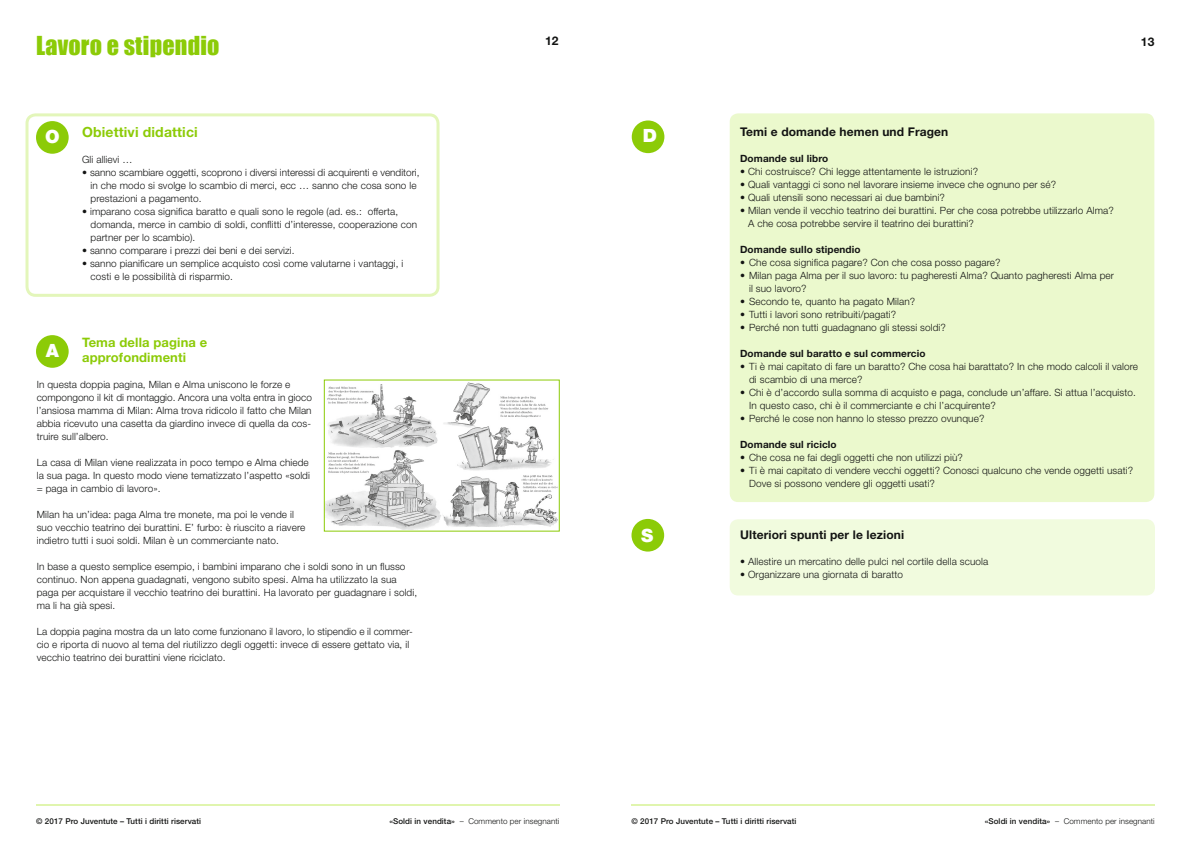
<style>
.page{position:relative;width:1191px;height:842px;background:#fff}
.page>*{position:absolute;margin:0;border:0;box-sizing:border-box;transform-origin:0 0}
.t1{font:24px "Impact";letter-spacing:.01em;color:#8ccb07}
.t2{font:900 18.3px "Helvetica Neue LT";color:#fff}
.t3{font:700 14px "Helvetica Neue";letter-spacing:.01em;color:#8ccb07}
.t4{font:700 13px/15px "Helvetica Neue";letter-spacing:.01em;color:#8ccb07}
.t5{font:700 12px "Helvetica Neue";letter-spacing:.01em;color:#131413}
.t6{font:300 10px/13px "Helvetica Neue";letter-spacing:.01em;color:#131413}
.t7{font:700 10px "Helvetica Neue";letter-spacing:.01em;color:#131413}
.t8{font:500 8px "Helvetica Neue";letter-spacing:.01em;color:#131413}
.t9{font:300 8px "Helvetica Neue";letter-spacing:.01em;color:#131413}
.s1{font-weight:500}
</style>
<div class="page">
<div style="left:729px;top:113px;width:425px;height:389px;background:#ebf9cd;border-radius:9px"></div>
<div style="left:632px;top:120px;width:32px;height:33px;background:#8ccb07;border-radius:50%"></div>
<div style="left:631px;top:519px;width:33px;height:33px;background:#8ccb07;border-radius:50%"></div>
<div style="left:26px;top:113px;width:413px;height:184px;border:3px solid #e3f6ba;border-radius:9px"></div>
<div style="left:729px;top:519px;width:426px;height:76px;background:#f1fbde;border-radius:9px"></div>
<img style="left:326px;top:382px;width:231px;height:147px">
<hr style="left:36px;top:805px;width:523px;height:1px;background:#e0f5ae">
<hr style="left:631px;top:805px;width:523px;height:1px;background:#e0f5ae">
<div style="left:36px;top:335px;width:33px;height:33px;background:#8ccb07;border-radius:50%"></div>
<div style="left:36px;top:121px;width:33px;height:33px;background:#8ccb07;border-radius:50%"></div>
<h1 class="t1" style="left:36px;top:27px;width:185px">Lavoro e stipendio</h1>
<h2 class="t2" style="left:45px;top:126px;width:16px">O</h2>
<h3 class="t3" style="left:82px;top:124px;width:117px">Obiettivi didattici</h3>
<p class="t6" style="left:82px;top:153px;width:52px">Gli allievi …</p>
<p class="t6" style="left:91px;top:166px;width:330px;text-indent:-8px">• sanno scambiare oggetti, scoprono i diversi interessi di acquirenti e venditori, in che modo si svolge lo scambio di merci, ecc … sanno che cosa sono le prestazioni a pagamento.</p>
<p class="t6" style="left:91px;top:205px;width:328px;text-indent:-8px">• imparano cosa significa baratto e quali sono le regole (ad. es.: offerta, domanda, merce in cambio di soldi, conflitti d’interesse, cooperazione con partner per lo scambio).</p>
<p class="t6" style="left:82px;top:244px;width:214px">• sanno comparare i prezzi dei beni e dei servizi.</p>
<p class="t6" style="left:91px;top:257px;width:314px;text-indent:-9px">• sanno pianificare un semplice acquisto così come valutarne i vantaggi, i costi e le possibilità di risparmio.</p>
<h3 class="t4" style="left:82px;top:335px;width:127px">Tema della pagina e approfondimenti</h3>
<p class="t6" style="left:37px;top:378px;width:277px">In questa doppia pagina, Milan e Alma uniscono le forze e compongono il kit di montaggio. Ancora una volta entra in gioco l’ansiosa mamma di Milan: Alma trova ridicolo il fatto che Milan abbia ricevuto una casetta da giardino invece di quella da cos&shy;truire sull’albero.</p>
<p class="t6" style="left:37px;top:456px;width:275px;text-align:justify">La casa di Milan viene realizzata in poco tempo e Alma chiede la sua paga. In questo modo viene tematizzato l’aspetto «soldi = paga in cambio di lavoro».</p>
<p class="t6" style="left:37px;top:508px;width:270px">Milan ha un’idea: paga Alma tre monete, ma poi le vende il suo vecchio teatrino dei burattini. E’ furbo: è riuscito a riavere indietro tutti i suoi soldi. Milan è un commerciante nato.</p>
<p class="t6" style="left:37px;top:560px;width:382px">In base a questo semplice esempio, i bambini imparano che i soldi sono in un flusso continuo. Non appena guadagnati, vengono subito spesi. Alma ha utilizzato la sua paga per acquistare il vecchio teatrino dei burattini. Ha lavorato per guadagnare i soldi, ma li ha già spesi.</p>
<p class="t6" style="left:37px;top:625px;width:377px">La doppia pagina mostra da un lato come funzionano il lavoro, lo stipendio e il commer&shy;cio e riporta di nuovo al tema del riutilizzo degli oggetti: invece di essere gettato via, il vecchio teatrino dei burattini viene riciclato.</p>
<h2 class="t2" style="left:46px;top:340px;width:15px">A</h2>
<p class="t5" style="left:545px;top:34px;width:15px">12</p>
<h2 class="t2" style="left:642px;top:125px;width:16px">D</h2>
<h2 class="t2" style="left:641px;top:524px;width:14px">S</h2>
<p class="t5" style="left:1140px;top:34px;width:15px">13</p>
<p class="t5" style="left:740px;top:124px;width:210px">Temi e domande hemen und Fragen</p>
<p class="t7" style="left:740px;top:152px;width:90px">Domande sul libro</p>
<p class="t6" style="left:740px;top:164px;width:239px">• Chi costruisce? Chi legge attentamente le istruzioni?</p>
<p class="t6" style="left:740px;top:177px;width:317px">• Quali vantaggi ci sono nel lavorare insieme invece che ognuno per sé?</p>
<p class="t6" style="left:740px;top:190px;width:206px">• Quali utensili sono necessari ai due bambini?</p>
<p class="t6" style="left:748px;top:203px;width:367px;text-indent:-8px">• Milan vende il vecchio teatrino dei burattini. Per che cosa potrebbe utilizzarlo Alma?<br>A che cosa potrebbe servire il teatrino dei burattini?</p>
<p class="t7" style="left:740px;top:243px;width:122px">Domande sullo stipendio</p>
<p class="t6" style="left:740px;top:255px;width:262px">• Che cosa significa pagare? Con che cosa posso pagare?</p>
<p class="t6" style="left:749px;top:268px;width:366px;text-indent:-9px">• Milan paga Alma per il suo lavoro: tu pagheresti Alma? Quanto pagheresti Alma per il suo lavoro?</p>
<p class="t6" style="left:740px;top:294px;width:177px">• Secondo te, quanto ha pagato Milan?</p>
<p class="t6" style="left:740px;top:307px;width:158px">• Tutti i lavori sono retribuiti/pagati?</p>
<p class="t6" style="left:740px;top:320px;width:207px">• Perché non tutti guadagnano gli stessi soldi?</p>
<p class="t7" style="left:740px;top:347px;width:187px">Domande sul baratto e sul commercio</p>
<p class="t6" style="left:749px;top:359px;width:390px;text-indent:-9px">• Ti è mai capitato di fare un baratto? Che cosa hai barattato? In che modo calcoli il valore di scambio di una merce?</p>
<p class="t6" style="left:749px;top:385px;width:388px;text-indent:-9px">• Chi è d’accordo sulla somma di acquisto e paga, conclude un’affare. Si attua l’acquisto.<br>In questo caso, chi è il commerciante e chi l’acquirente?</p>
<p class="t6" style="left:740px;top:411px;width:246px">• Perché le cose non hanno lo stesso prezzo ovunque?</p>
<p class="t7" style="left:740px;top:438px;width:98px">Domande sul riciclo</p>
<p class="t6" style="left:740px;top:450px;width:224px">• Che cosa ne fai degli oggetti che non utilizzi più?</p>
<p class="t6" style="left:749px;top:463px;width:385px;text-indent:-9px">• Ti è mai capitato di vendere vecchi oggetti? Conosci qualcuno che vende oggetti usati?<br>Dove si possono vendere gli oggetti usati?</p>
<p class="t5" style="left:740px;top:527px;width:165px">Ulteriori spunti per le lezioni</p>
<p class="t6" style="left:740px;top:554px;width:250px">• Allestire un mercatino delle pulci nel cortile della scuola</p>
<p class="t6" style="left:740px;top:567px;width:164px">• Organizzare una giornata di baratto</p>
<p class="t8" style="left:36px;top:816px;width:166px">© 2017 Pro Juventute – Tutti i diritti riservati</p>
<p class="t9" style="left:389px;top:816px;width:171px"><span class="s1">«Soldi in vendita»</span> – Commento per insegnanti</p>
<p class="t8" style="left:631px;top:816px;width:166px">© 2017 Pro Juventute – Tutti i diritti riservati</p>
<p class="t9" style="left:984px;top:816px;width:171px"><span class="s1">«Soldi in vendita»</span> – Commento per insegnanti</p>
</div>
